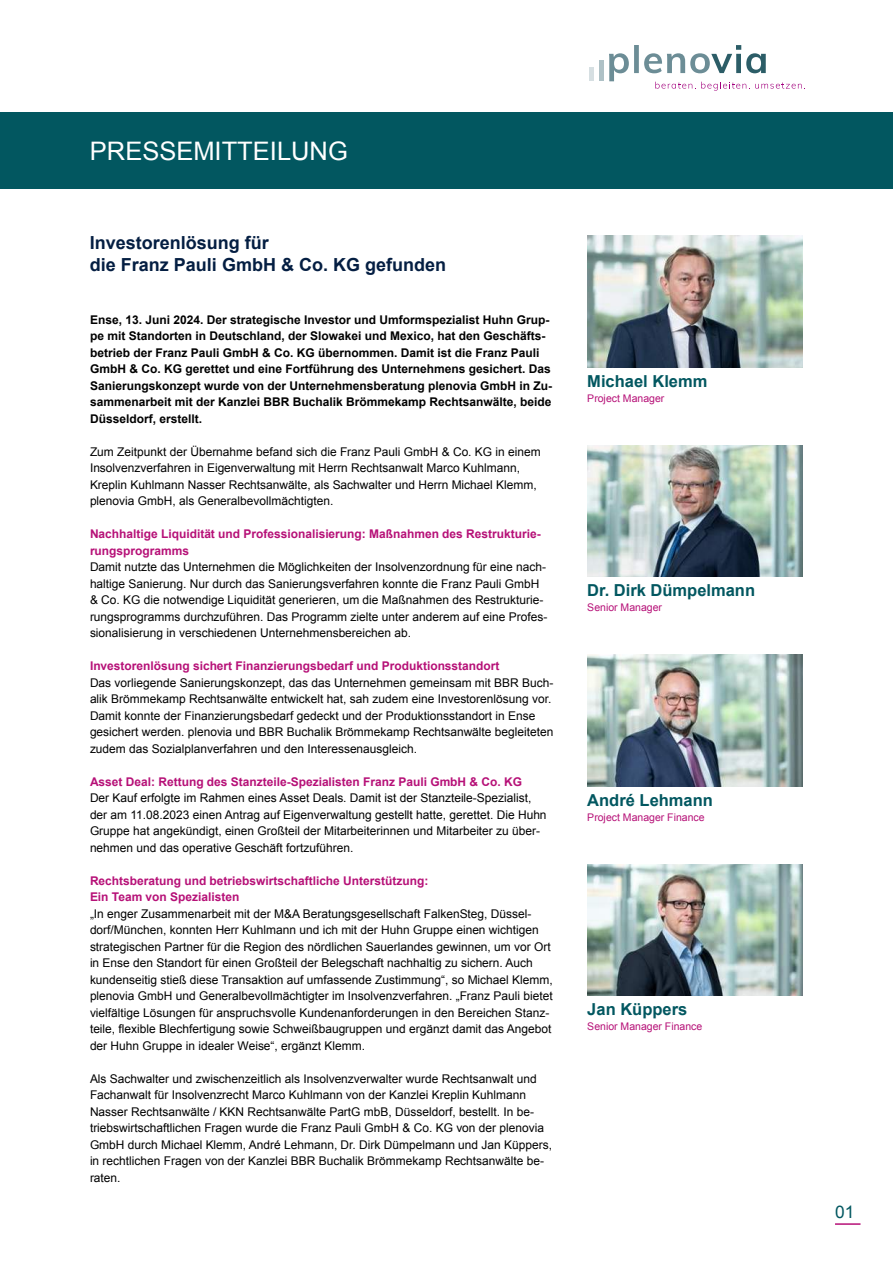
<style>
.page{position:relative;width:893px;height:1263px;background:#fff}
.page>*{position:absolute;margin:0;border:0;box-sizing:border-box;transform-origin:0 0}
.t1{font:25.5px "Arial";color:#fff}
.t2{font:700 18px/21.6px "Arial";color:#041e42}
.t3{font:17.4px "Arial";color:#025760}
.t4{font:700 16.5px "Arial";color:#025760}
.t5{font:12px/16.5px "Arial";color:#000}
.t6{font:700 12px/16.5px "Arial";color:#000}
.t7{font:700 12px/16.5px "Arial";color:#b61077}
.t8{font:10.5px "Arial";color:#b61077}
</style>
<div class="page">
<div style="left:0;top:112px;width:893px;height:76px;background:#025760"></div>
<svg style="left:609px;top:45px;width:196px;height:46px"></svg>
<div style="left:589px;top:68px;width:5px;height:13px;background:#d6dfe2"></div>
<div style="left:599px;top:60px;width:5px;height:21px;background:#aec1c6"></div>
<img style="left:587px;top:236px;width:216px;height:132px">
<img style="left:587px;top:445px;width:216px;height:132px">
<img style="left:587px;top:655px;width:216px;height:131px">
<img style="left:587px;top:864px;width:216px;height:132px">
<hr style="left:835px;top:1223px;width:25px;height:2px;background:#b61077">
<h1 class="t1" style="left:90px;top:141px;width:259px">PRESSEMITTEILUNG</h1>
<h2 class="t2" style="left:90px;top:234px;width:358px">Investorenlösung für<br>die Franz Pauli GmbH &amp; Co. KG gefunden</h2>
<p class="t6" style="left:90px;top:312px;width:464px">Ense, 13. Juni 2024. Der strategische Investor und Umformspezialist Huhn Grup&shy;pe mit Standorten in Deutschland, der Slowakei und Mexico, hat den Geschäfts&shy;betrieb der Franz Pauli GmbH &amp; Co. KG übernommen. Damit ist die Franz Pauli GmbH &amp; Co. KG gerettet und eine Fortführung des Unternehmens gesichert. Das Sanierungskonzept wurde von der Unternehmensberatung plenovia GmbH in Zu&shy;sammenarbeit mit der Kanzlei BBR Buchalik Brömmekamp Rechtsanwälte, beide Düsseldorf, erstellt.</p>
<p class="t5" style="left:90px;top:444px;width:452px">Zum Zeitpunkt der Übernahme befand sich die Franz Pauli GmbH &amp; Co. KG in einem Insolvenzverfahren in Eigenverwaltung mit Herrn Rechtsanwalt Marco Kuhlmann, Kreplin Kuhlmann Nasser Rechtsanwälte, als Sachwalter und Herrn Michael Klemm, plenovia GmbH, als Generalbevollmächtigten.</p>
<p class="t7" style="left:90px;top:527px;width:452px">Nachhaltige Liquidität und Professionalisierung: Maßnahmen des Restrukturie&shy;rungsprogramms</p>
<p class="t5" style="left:90px;top:560px;width:459px">Damit nutzte das Unternehmen die Möglichkeiten der Insolvenzordnung für eine nach&shy;haltige Sanierung. Nur durch das Sanierungsverfahren konnte die Franz Pauli GmbH &amp; Co. KG die notwendige Liquidität generieren, um die Maßnahmen des Restrukturie&shy;rungsprogramms durchzuführen. Das Programm zielte unter anderem auf eine Profes&shy;sionalisierung in verschiedenen Unternehmensbereichen ab.</p>
<p class="t7" style="left:90px;top:659px;width:411px">Investorenlösung sichert Finanzierungsbedarf und Produktionsstandort</p>
<p class="t5" style="left:90px;top:675px;width:465px">Das vorliegende Sanierungskonzept, das das Unternehmen gemeinsam mit BBR Buch&shy;alik Brömmekamp Rechtsanwälte entwickelt hat, sah zudem eine Investorenlösung vor.<br>Damit konnte der Finanzierungsbedarf gedeckt und der Produktionsstandort in Ense gesichert werden. plenovia und BBR Buchalik Brömmekamp Rechtsanwälte begleiteten zudem das Sozialplanverfahren und den Interessenausgleich.</p>
<p class="t7" style="left:90px;top:774px;width:434px">Asset Deal: Rettung des Stanzteile-Spezialisten Franz Pauli GmbH &amp; Co. KG</p>
<p class="t5" style="left:90px;top:791px;width:458px">Der Kauf erfolgte im Rahmen eines Asset Deals. Damit ist der Stanzteile-Spezialist, der am 11.08.2023 einen Antrag auf Eigenverwaltung gestellt hatte, gerettet. Die Huhn Gruppe hat angekündigt, einen Großteil der Mitarbeiterinnen und Mitarbeiter zu über&shy;nehmen und das operative Geschäft fortzuführen.</p>
<p class="t7" style="left:90px;top:873px;width:340px">Rechtsberatung und betriebswirtschaftliche Unterstützung:<br>Ein Team von Spezialisten</p>
<p class="t5" style="left:90px;top:906px;width:464px">„In enger Zusammenarbeit mit der M&amp;A Beratungsgesellschaft FalkenSteg, Düssel&shy;dorf/München, konnten Herr Kuhlmann und ich mit der Huhn Gruppe einen wichtigen strategischen Partner für die Region des nördlichen Sauerlandes gewinnen, um vor Ort in Ense den Standort für einen Großteil der Belegschaft nachhaltig zu sichern. Auch kundenseitig stieß diese Transaktion auf umfassende Zustimmung“, so Michael Klemm, plenovia GmbH und Generalbevollmächtigter im Insolvenzverfahren. „Franz Pauli bietet vielfältige Lösungen für anspruchsvolle Kundenanforderungen in den Bereichen Stanz&shy;teile, flexible Blechfertigung sowie Schweißbaugruppen und ergänzt damit das Angebot der Huhn Gruppe in idealer Weise“, ergänzt Klemm.</p>
<p class="t5" style="left:90px;top:1071px;width:464px">Als Sachwalter und zwischenzeitlich als Insolvenzverwalter wurde Rechtsanwalt und Fachanwalt für Insolvenzrecht Marco Kuhlmann von der Kanzlei Kreplin Kuhlmann Nasser Rechtsanwälte / KKN Rechtsanwälte PartG mbB, Düsseldorf, bestellt. In be&shy;triebswirtschaftlichen Fragen wurde die Franz Pauli GmbH &amp; Co. KG von der plenovia GmbH durch Michael Klemm, André Lehmann, Dr. Dirk Dümpelmann und Jan Küppers, in rechtlichen Fragen von der Kanzlei BBR Buchalik Brömmekamp Rechtsanwälte be&shy;raten.</p>
<h3 class="t4" style="left:587px;top:375px;width:122px">Michael Klemm</h3>
<p class="t8" style="left:587px;top:394px;width:79px">Project Manager</p>
<h3 class="t4" style="left:587px;top:584px;width:169px">Dr. Dirk Dümpelmann</h3>
<p class="t8" style="left:587px;top:604px;width:76px">Senior Manager</p>
<h3 class="t4" style="left:587px;top:794px;width:127px">André Lehmann</h3>
<p class="t8" style="left:587px;top:813px;width:119px">Project Manager Finance</p>
<h3 class="t4" style="left:587px;top:1003px;width:101px">Jan Küppers</h3>
<p class="t8" style="left:587px;top:1023px;width:116px">Senior Manager Finance</p>
<h3 class="t3" style="left:835px;top:1206px;width:21px">01</h3>
</div>
